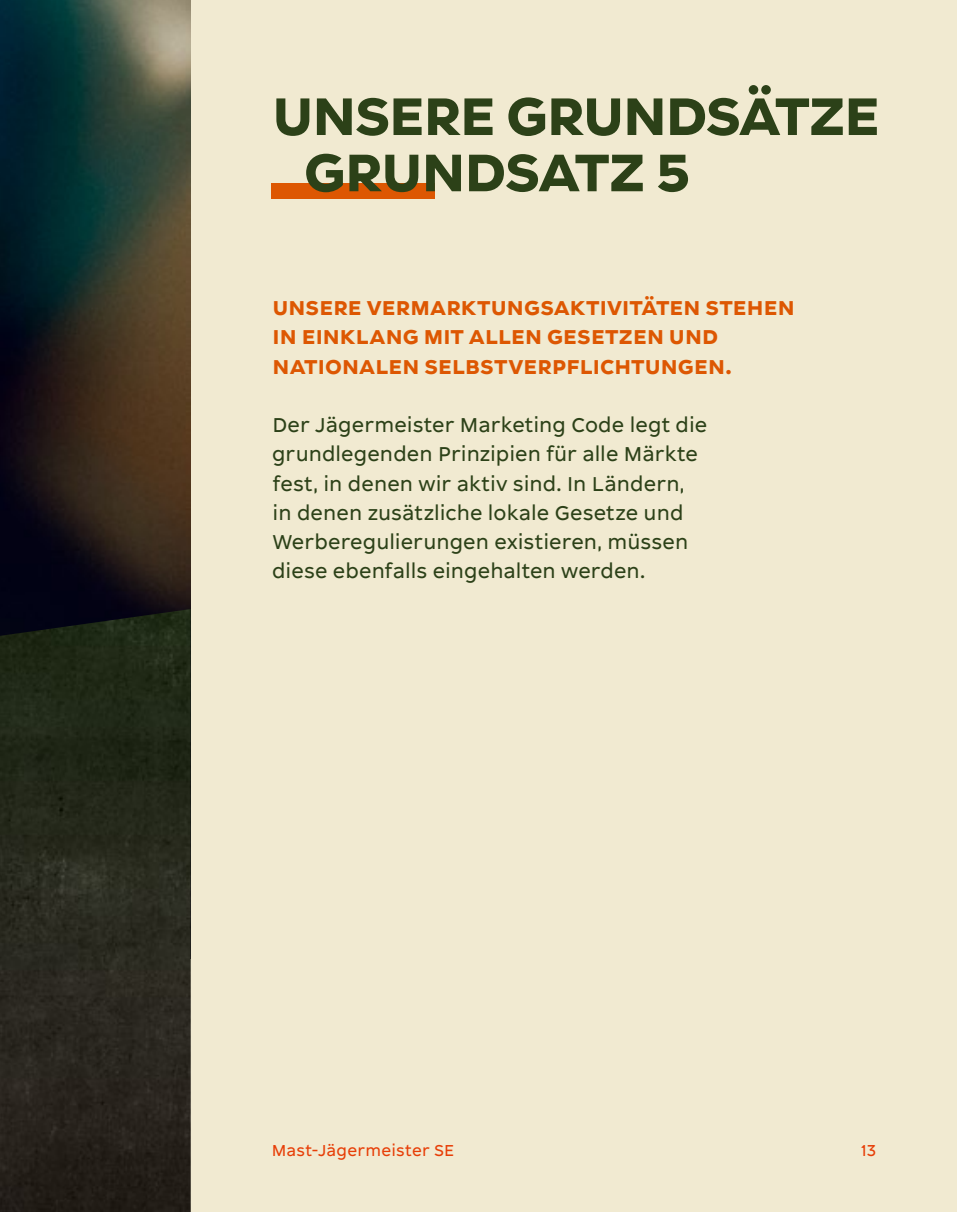
<style>
.page{position:relative;width:957px;height:1212px;background:#f1ead1}
.page>*{position:absolute;margin:0;border:0;box-sizing:border-box;transform-origin:0 0}
.t1{font:700 56.25px "Meister";letter-spacing:-.035em;color:#2c4118}
.Copy_d{font:21.38px/29.2px "Meister";letter-spacing:.005em;color:#2c4118}
.t2{font:700 21.38px/29.2px "Meister";letter-spacing:.005em;color:#dd5702}
.Paginierung{font:16.88px "Meister";letter-spacing:.015em;color:#e73e07}
</style>
<div class="page">
<img style="left:0;top:0;width:191px;height:609px">
<img style="left:0;top:609px;width:191px;height:603px">
<div style="left:272px;top:183px;width:163px;height:16px;background:#dd5702"></div>
<p class="t1" style="left:272px;top:82px;width:610px">UNSERE GRUNDSÄTZE</p>
<p class="t1" style="left:304px;top:138px;width:388px">GRUNDSATZ 5</p>
<p class="t2" style="left:272px;top:293px;width:524px">UNSERE VERMARKTUNGSAKTIVITÄTEN STEHEN<br>IN EINKLANG MIT ALLEN GESETZEN UND<br>NATIONALEN SELBSTVERPFLICHTUNGEN.</p>
<p class="Copy_d" style="left:272px;top:410px;width:436px">Der Jägermeister Marketing Code legt die grundlegenden Prinzipien für alle Märkte fest, in denen wir aktiv sind. In Ländern, in denen zusätzliche lokale Gesetze und Werberegulierungen existieren, müssen diese ebenfalls eingehalten werden.</p>
<p class="Paginierung" style="left:272px;top:1141px;width:184px">Mast-Jägermeister SE</p>
<p class="Paginierung" style="left:861px;top:1141px;width:16px">13</p>
</div>
